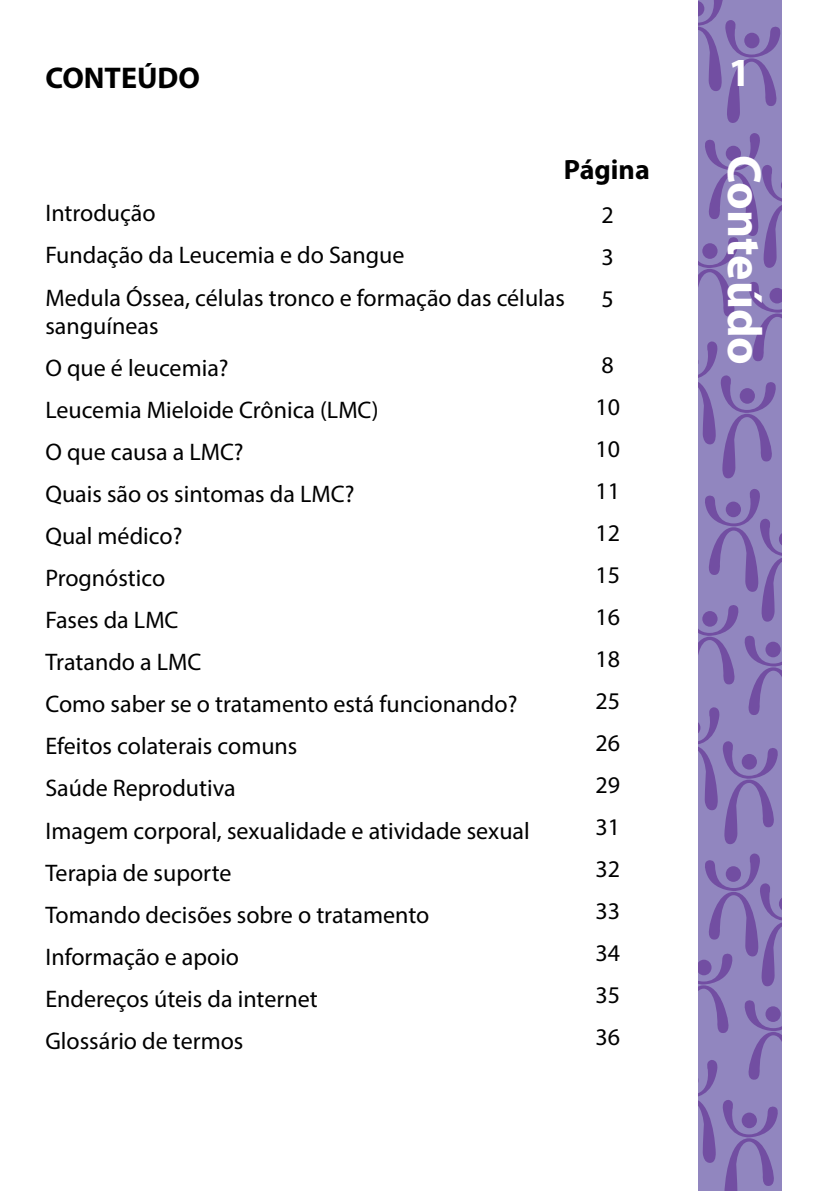
<style>
.page{position:relative;width:840px;height:1191px;background:#fff}
.page>*{position:absolute;margin:0;border:0;box-sizing:border-box;transform-origin:0 0}
.t1{font:700 48px "Myriad Pro";color:#fff}
.t2{font:700 40px "Myriad Pro";color:#fff}
.t3{font:700 30px "Myriad Pro";color:#000}
.t4{font:700 28px "Myriad Pro";color:#000}
.t5{font:24px/42px "Myriad Pro";color:#000}
</style>
<div class="page">
<div style="left:697px;top:0;width:83px;height:1191px;background:#9186bf"></div>
<svg style="left:697px;top:488px;width:83px;height:356px"></svg>
<svg style="left:697px;top:132px;width:84px;height:346px"></svg>
<svg style="left:697px;top:0;width:83px;height:123px"></svg>
<svg style="left:697px;top:853px;width:83px;height:338px"></svg>
<p class="t3" style="left:45px;top:59px;width:156px">CONTEÚDO</p>
<p class="t4" style="left:563px;top:152px;width:87px">Página</p>
<p class="t5" style="left:45px;top:192px;width:521px">Introdução<br>Fundação da Leucemia e do Sangue<br>Medula Óssea, células tronco e formação das células</p>
<p class="t5" style="left:45px;top:305px;width:485px">sanguíneas<br>O que é leucemia?<br>Leucemia Mieloide Crônica (LMC)<br>O que causa a LMC?<br>Quais são os sintomas da LMC?<br>Qual médico?<br>Prognóstico<br>Fases da LMC<br>Tratando a LMC<br>Como saber se o tratamento está funcionando?<br>Efeitos colaterais comuns<br>Saúde Reprodutiva<br>Imagem corporal, sexualidade e atividade sexual<br>Terapia de suporte<br>Tomando decisões sobre o tratamento<br>Informação e apoio<br>Endereços úteis da internet<br>Glossário de termos</p>
<p class="t5" style="left:601px;top:193px;width:14px;text-align:justify">2<br>3<br>5</p>
<p class="t5" style="left:595px;top:343px;width:26px">8<br>10<br>10<br>11<br>12<br>15<br>16<br>18<br>25<br>26<br>29<br>31<br>32<br>33<br>34<br>35<br>36</p>
<h2 class="t2" style="left:728px;top:47px;width:24px">1</h2>
<h1 class="t1" style="left:775px;top:155px;width:212px;rotate:90deg">Conteúdo</h1>
</div>
